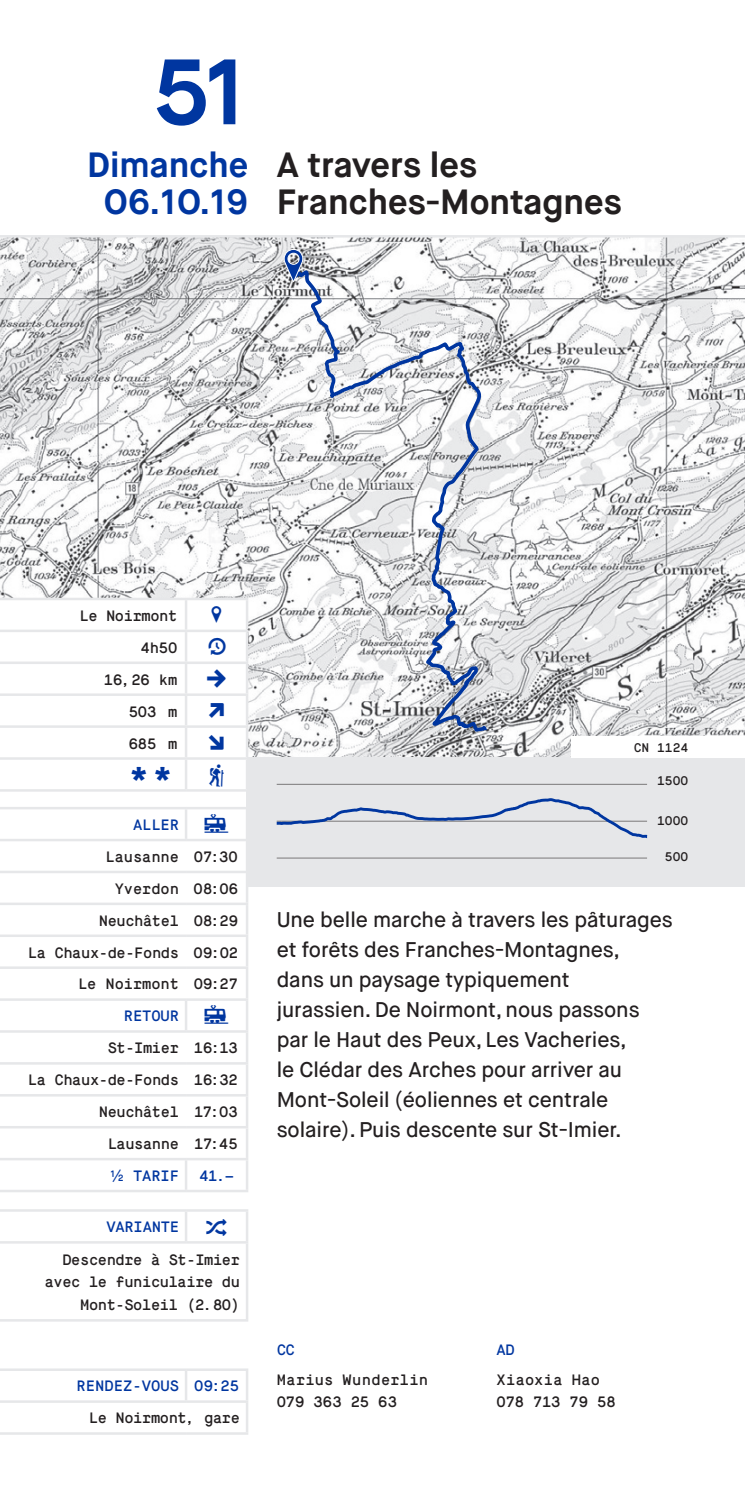
<style>
.page{position:relative;width:745px;height:1489px;background:#fff}
.page>*{position:absolute;margin:0;border:0;box-sizing:border-box;transform-origin:0 0}
.t1{font:700 92.5px "Maison Neue";color:#0036a0}
.t2{font:700 35px/37.5px "Maison Neue";color:#231f20}
.t3{font:700 35px "Maison Neue";color:#0036a0}
.t4{font:30px "Tepu";color:#0036a0}
.t5{font:500 21.25px/30px "Maison Neue";letter-spacing:-.005em;color:#231f20}
.t6{font:15px/22.5px "Maison Mono";letter-spacing:-.03em;color:#231f20;text-align:right}
.t7{font:15px "Maison Mono";letter-spacing:-.01em;color:#0036a0}
.t8{font:15px "Maison Mono";letter-spacing:.015em;color:#231f20}
.t9{font:15px "Maison Mono";letter-spacing:-.01em;color:#231f20}
.t10{font:15px "Maison Mono";color:#231f20}
.t11{font:15px "Maison Mono";letter-spacing:-.005em;color:#231f20}
.t12{font:12.5px "Maison Mono";color:#231f20}
.s1{font-family:"Maison Neue";font-weight:500}
</style>
<div class="page">
<img style="left:0;top:238px;width:744px;height:519px">
<div style="left:246px;top:757px;width:498px;height:130px;background:#e6e7e9"></div>
<hr style="left:276px;top:857px;width:370px;height:1px;background:#231f20">
<hr style="left:276px;top:783px;width:370px;height:1px;background:#231f20">
<svg style="left:488px;top:798px;width:158px;height:40px"></svg>
<svg style="left:222px;top:267px;width:266px;height:592px"></svg>
<svg style="left:290px;top:270px;width:196px;height:462px"></svg>
<svg style="left:283px;top:249px;width:20px;height:36px"></svg>
<hr style="left:0;top:597px;width:186px;height:3px;background:#e6e7e9">
<hr style="left:0;top:789px;width:186px;height:2px;background:#e6e7e9">
<hr style="left:186px;top:597px;width:62px;height:3px;background:#e6e7e9">
<hr style="left:246px;top:600px;width:2px;height:29px;background:#e6e7e9">
<hr style="left:246px;top:632px;width:2px;height:29px;background:#e6e7e9">
<hr style="left:246px;top:664px;width:2px;height:29px;background:#e6e7e9">
<hr style="left:246px;top:696px;width:2px;height:29px;background:#e6e7e9">
<hr style="left:246px;top:727px;width:2px;height:30px;background:#e6e7e9">
<hr style="left:246px;top:759px;width:2px;height:30px;background:#e6e7e9">
<hr style="left:186px;top:629px;width:62px;height:3px;background:#e6e7e9">
<hr style="left:186px;top:661px;width:62px;height:3px;background:#e6e7e9">
<hr style="left:186px;top:693px;width:62px;height:3px;background:#e6e7e9">
<hr style="left:186px;top:725px;width:62px;height:2px;background:#e6e7e9">
<hr style="left:186px;top:757px;width:62px;height:2px;background:#e6e7e9">
<hr style="left:186px;top:789px;width:62px;height:2px;background:#e6e7e9">
<hr style="left:0;top:1368px;width:186px;height:2px;background:#e6e7e9">
<hr style="left:185px;top:1370px;width:2px;height:30px;background:#e6e7e9">
<hr style="left:186px;top:1368px;width:62px;height:2px;background:#e6e7e9">
<hr style="left:246px;top:1370px;width:2px;height:30px;background:#e6e7e9">
<hr style="left:0;top:1400px;width:186px;height:2px;background:#e6e7e9">
<hr style="left:0;top:1431px;width:186px;height:3px;background:#e6e7e9">
<hr style="left:186px;top:1431px;width:62px;height:3px;background:#e6e7e9">
<hr style="left:186px;top:1400px;width:62px;height:2px;background:#e6e7e9">
<hr style="left:246px;top:1402px;width:2px;height:29px;background:#e6e7e9">
<hr style="left:0;top:1189px;width:186px;height:3px;background:#e6e7e9">
<hr style="left:186px;top:1189px;width:62px;height:3px;background:#e6e7e9">
<hr style="left:0;top:806px;width:186px;height:3px;background:#e6e7e9">
<hr style="left:185px;top:809px;width:2px;height:29px;background:#e6e7e9">
<hr style="left:186px;top:806px;width:62px;height:3px;background:#e6e7e9">
<hr style="left:246px;top:809px;width:2px;height:29px;background:#e6e7e9">
<hr style="left:0;top:838px;width:186px;height:3px;background:#e6e7e9">
<hr style="left:186px;top:838px;width:62px;height:3px;background:#e6e7e9">
<hr style="left:246px;top:841px;width:2px;height:29px;background:#e6e7e9">
<hr style="left:0;top:870px;width:186px;height:3px;background:#e6e7e9">
<hr style="left:0;top:902px;width:186px;height:3px;background:#e6e7e9">
<hr style="left:0;top:934px;width:186px;height:3px;background:#e6e7e9">
<hr style="left:0;top:966px;width:186px;height:2px;background:#e6e7e9">
<hr style="left:0;top:998px;width:186px;height:2px;background:#e6e7e9">
<hr style="left:0;top:1030px;width:186px;height:2px;background:#e6e7e9">
<hr style="left:0;top:1062px;width:186px;height:2px;background:#e6e7e9">
<hr style="left:0;top:1093px;width:186px;height:3px;background:#e6e7e9">
<hr style="left:0;top:1125px;width:186px;height:3px;background:#e6e7e9">
<hr style="left:186px;top:870px;width:62px;height:3px;background:#e6e7e9">
<hr style="left:186px;top:902px;width:62px;height:3px;background:#e6e7e9">
<hr style="left:186px;top:934px;width:62px;height:3px;background:#e6e7e9">
<hr style="left:186px;top:966px;width:62px;height:2px;background:#e6e7e9">
<hr style="left:186px;top:998px;width:62px;height:2px;background:#e6e7e9">
<hr style="left:186px;top:1030px;width:62px;height:2px;background:#e6e7e9">
<hr style="left:186px;top:1062px;width:62px;height:2px;background:#e6e7e9">
<hr style="left:186px;top:1093px;width:62px;height:3px;background:#e6e7e9">
<hr style="left:186px;top:1125px;width:62px;height:3px;background:#e6e7e9">
<hr style="left:246px;top:873px;width:2px;height:29px;background:#e6e7e9">
<hr style="left:246px;top:905px;width:2px;height:29px;background:#e6e7e9">
<hr style="left:246px;top:937px;width:2px;height:29px;background:#e6e7e9">
<hr style="left:246px;top:968px;width:2px;height:30px;background:#e6e7e9">
<hr style="left:246px;top:1032px;width:2px;height:30px;background:#e6e7e9">
<hr style="left:246px;top:1064px;width:2px;height:29px;background:#e6e7e9">
<hr style="left:246px;top:1096px;width:2px;height:29px;background:#e6e7e9">
<hr style="left:246px;top:1128px;width:2px;height:29px;background:#e6e7e9">
<hr style="left:0;top:1157px;width:186px;height:3px;background:#e6e7e9">
<hr style="left:185px;top:1000px;width:2px;height:30px;background:#e6e7e9">
<hr style="left:186px;top:1157px;width:62px;height:3px;background:#e6e7e9">
<hr style="left:246px;top:1000px;width:2px;height:30px;background:#e6e7e9">
<hr style="left:185px;top:1160px;width:2px;height:29px;background:#e6e7e9">
<hr style="left:246px;top:1160px;width:2px;height:29px;background:#e6e7e9">
<hr style="left:0;top:1209px;width:186px;height:2px;background:#e6e7e9">
<hr style="left:185px;top:1211px;width:2px;height:29px;background:#e6e7e9">
<hr style="left:186px;top:1209px;width:62px;height:2px;background:#e6e7e9">
<hr style="left:246px;top:1211px;width:2px;height:29px;background:#e6e7e9">
<hr style="left:0;top:1240px;width:186px;height:3px;background:#e6e7e9">
<hr style="left:0;top:1318px;width:186px;height:3px;background:#e6e7e9">
<hr style="left:186px;top:1318px;width:62px;height:3px;background:#e6e7e9">
<hr style="left:186px;top:1240px;width:62px;height:3px;background:#e6e7e9">
<hr style="left:246px;top:1243px;width:2px;height:75px;background:#e6e7e9">
<hr style="left:0;top:235px;width:744px;height:2px;background:#e6e7e9">
<div style="left:570px;top:736px;width:174px;height:21px;background:#fff"></div>
<svg style="left:744px;top:640px;width:1px;height:21px"></svg>
<svg style="left:0;top:600px;width:246px;height:189px"></svg>
<p class="t1" style="left:153px;top:33px;width:97px">51</p>
<p class="t3" style="left:87px;top:142px;width:162px">Dimanche</p>
<p class="t3" style="left:104px;top:180px;width:146px">O6.1O.19</p>
<p class="t2" style="left:276px;top:146px;width:346px">A travers les<br>Franches-Montagnes</p>
<p class="t6" style="left:79px;top:604px;width:99px">Le Noirmont</p>
<p class="t6" style="left:140px;top:636px;width:38px">4h5O</p>
<p class="t6" style="left:104px;top:668px;width:75px">16,26 km</p>
<p class="t6" style="left:129px;top:700px;width:50px">5O3 m</p>
<p class="t6" style="left:129px;top:732px;width:50px">685 m</p>
<p class="t4" style="left:124px;top:758px;width:55px">**</p>
<p class="t4" style="left:201px;top:599px;width:31px">Y</p>
<p class="t4" style="left:201px;top:631px;width:31px">Ц</p>
<p class="t4" style="left:201px;top:663px;width:31px">→</p>
<p class="t4" style="left:201px;top:760px;width:31px">Ă</p>
<p class="t7" style="left:133px;top:815px;width:47px">ALLER</p>
<p class="t4" style="left:201px;top:808px;width:31px">ě</p>
<p class="t9" style="left:105px;top:847px;width:75px">Lausanne</p>
<p class="t6" style="left:194px;top:845px;width:45px">O7:3O</p>
<p class="t9" style="left:115px;top:879px;width:66px">Yverdon</p>
<p class="t6" style="left:193px;top:877px;width:46px">O8:O6</p>
<p class="t6" style="left:99px;top:909px;width:82px">Neuchâtel</p>
<p class="t6" style="left:194px;top:909px;width:46px">O8:29</p>
<p class="t6" style="left:28px;top:941px;width:152px">La Chaux-de-Fonds</p>
<p class="t6" style="left:193px;top:941px;width:46px">O9:O2</p>
<p class="t9" style="left:78px;top:975px;width:102px">Le Noirmont</p>
<p class="t6" style="left:194px;top:973px;width:46px">O9:27</p>
<p class="t7" style="left:124px;top:1007px;width:57px">RETOUR</p>
<p class="t4" style="left:201px;top:999px;width:31px">ě</p>
<p class="t6" style="left:108px;top:1037px;width:73px">St-Imier</p>
<p class="t6" style="left:194px;top:1037px;width:45px">16:13</p>
<p class="t6" style="left:28px;top:1068px;width:152px">La Chaux-de-Fonds</p>
<p class="t6" style="left:194px;top:1068px;width:45px">16:32</p>
<p class="t6" style="left:99px;top:1100px;width:82px">Neuchâtel</p>
<p class="t6" style="left:194px;top:1100px;width:45px">17:O3</p>
<p class="t6" style="left:108px;top:1132px;width:73px">Lausanne</p>
<p class="t6" style="left:194px;top:1132px;width:45px">17:45</p>
<p class="t7" style="left:111px;top:1166px;width:70px"><span class="s1">½</span> TARIF</p>
<p class="t7" style="left:199px;top:1166px;width:37px">41.–</p>
<p class="t7" style="left:106px;top:1218px;width:74px">VARIANTE</p>
<p class="t4" style="left:201px;top:1212px;width:31px">ÿ</p>
<p class="t6" style="left:45px;top:1248px;width:197px">Descendre à St-Imier avec le funiculaire du<br>Mont-Soleil (2.8O)</p>
<p class="t7" style="left:77px;top:1377px;width:104px">RENDEZ-VOUS</p>
<p class="t7" style="left:194px;top:1377px;width:46px">O9:25</p>
<p class="t6" style="left:89px;top:1406px;width:152px">Le Noirmont, gare</p>
<p class="t12" style="left:633px;top:740px;width:56px">CN 1124</p>
<p class="t12" style="left:656px;top:773px;width:32px">15OO</p>
<p class="t12" style="left:656px;top:813px;width:32px">1OOO</p>
<p class="t12" style="left:664px;top:849px;width:25px">5OO</p>
<p class="t5" style="left:276px;top:905px;width:397px">Une belle marche à travers les pâturages et forêts des Franches-Montagnes,<br>dans un paysage typiquement<br>jurassien. De Noirmont, nous passons par le Haut des Peux, Les Vacheries,<br>le Clédar des Arches pour arriver au Mont-Soleil (éoliennes et centrale solaire). Puis descente sur St-Imier.</p>
<p class="t7" style="left:276px;top:1340px;width:20px">CC</p>
<p class="t7" style="left:496px;top:1340px;width:20px">AD</p>
<p class="t8" style="left:276px;top:1370px;width:153px">Marius Wunderlin</p>
<p class="t10" style="left:276px;top:1393px;width:122px">O79 363 25 63</p>
<p class="t8" style="left:496px;top:1370px;width:105px">Xiaoxia Hao</p>
<p class="t11" style="left:496px;top:1393px;width:120px">O78 713 79 58</p>
</div>
